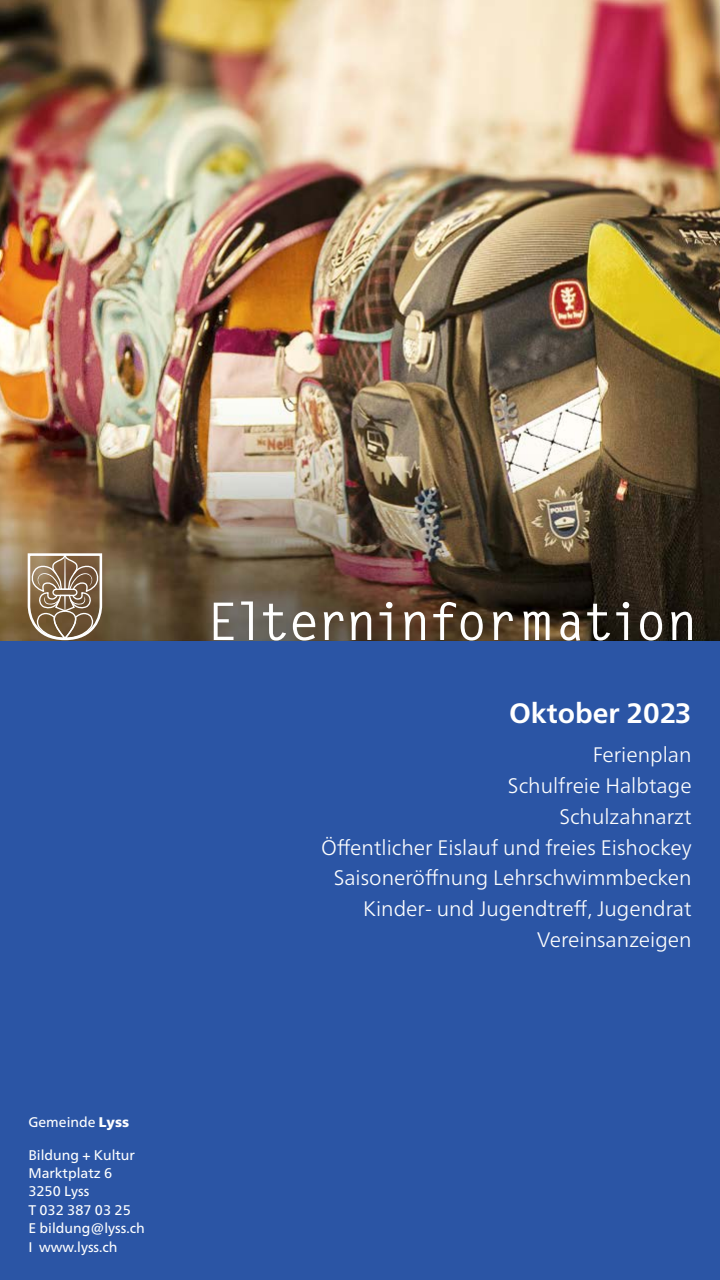
<style>
.page{position:relative;width:720px;height:1280px;background:#fff}
.page>*{position:absolute;margin:0;border:0;box-sizing:border-box;transform-origin:0 0}
.t1{font:700 51.9px "Letter Gothic Std";letter-spacing:-.05em;color:#fff}
.t2{font:700 28px "Frutiger Neue LT Pro";color:#fff}
.t3{font:300 21px/30.9px "Frutiger Neue LT Pro";color:#fff;text-align:right}
.t4{font:14px/18.4px "Frutiger Neue LT Pro";color:#fff}
.s1{font-weight:900}
</style>
<div class="page">
<div style="left:0;top:635px;width:720px;height:645px;background:#2b55a5"></div>
<img style="left:0;top:0;width:720px;height:640px">
<svg style="left:26px;top:552px;width:77px;height:89px;background:#968168"></svg>
<div style="left:52px;top:589px;width:26px;height:7px;border:1px solid #fff;border-radius:3px"></div>
<p class="t4" style="left:28px;top:1113px;width:102px">Gemeinde <span class="s1">Lyss</span></p>
<p class="t4" style="left:28px;top:1145px;width:118px">Bildung + Kultur<br>Marktplatz 6<br>3250 Lyss<br>T 032 387 03 25<br>E bildung@lyss.ch<br>I www.lyss.ch</p>
<h1 class="t1" style="left:207px;top:590px;width:493px">Elterninformation</h1>
<h2 class="t2" style="left:509px;top:696px;width:184px">Oktober 2023</h2>
<p class="t3" style="left:321px;top:739px;width:372px">Ferienplan<br>Schulfreie Halbtage<br>Schulzahnarzt<br>Öffentlicher Eislauf und freies Eishockey<br>Saisoneröffnung Lehrschwimmbecken<br>Kinder- und Jugendtreff, Jugendrat<br>Vereinsanzeigen</p>
</div>
